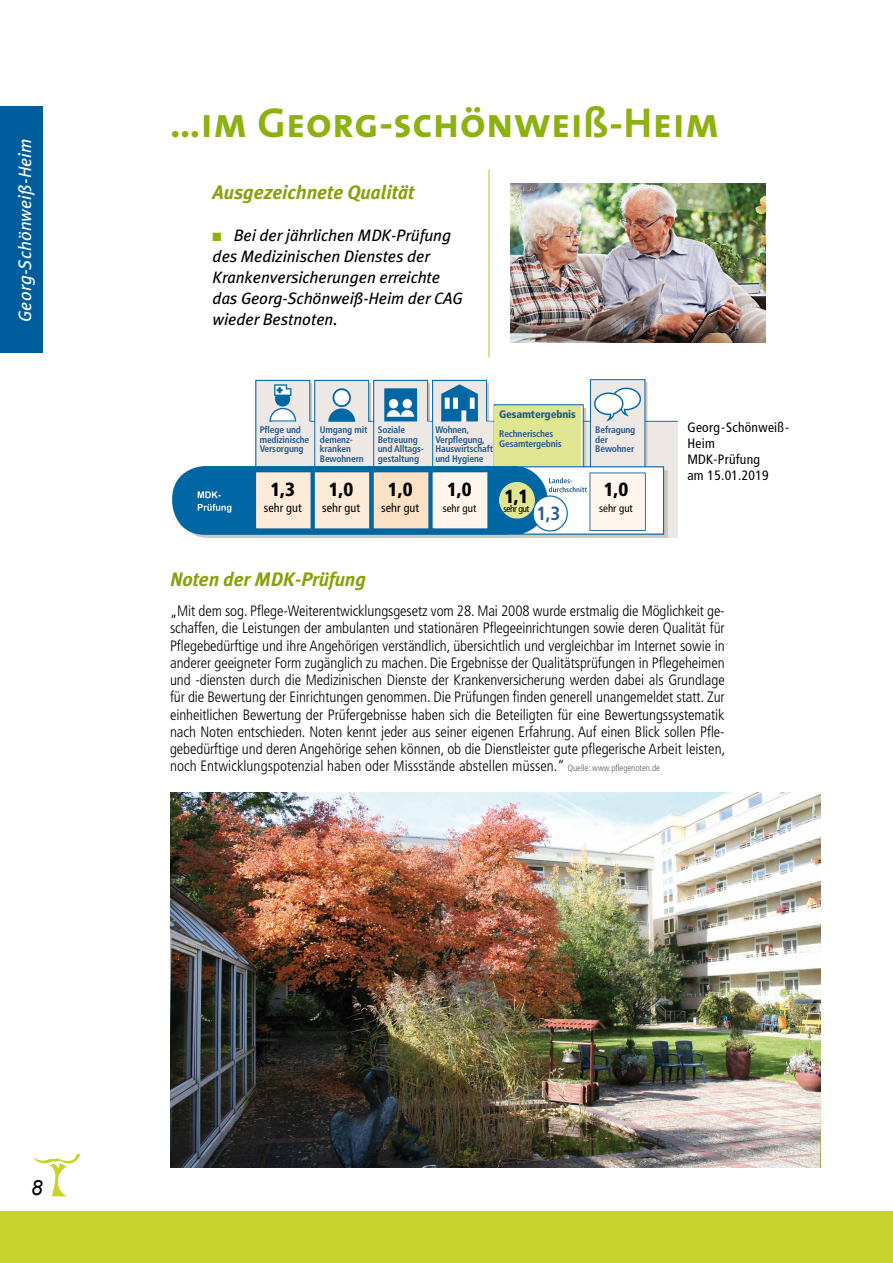
<style>
.page{position:relative;width:893px;height:1263px;background:#fff}
.page>*{position:absolute;margin:0;border:0;box-sizing:border-box;transform-origin:0 0}
.t1{font:42px "The Sans Bold Caps";letter-spacing:.01em;color:#8cb110}
.t2{font:italic 21px "Arial";color:#000}
.t3{font:italic 700 19.5px "Meta Plus";letter-spacing:-.005em;color:#86a20b}
.t4{font:900 condensed 19.05px "Frutiger";color:#000}
.t5{font:700 condensed 19.05px "Frutiger";color:#255a8f}
.t6{font:italic 18px "Meta Plus";letter-spacing:.01em;color:#fff}
.t7{font:italic 16.5px/21px "Meta Plus";letter-spacing:-.005em;color:#000}
.t8{font:300 condensed 15px/17.2px "Frutiger";letter-spacing:.005em;color:#000;text-align:justify}
.t9{font:condensed 13.5px/16.4px "Frutiger";letter-spacing:.02em;color:#000}
.t10{font:condensed 12.15px "Frutiger";color:#000}
.t11{font:condensed 10.8px "Frutiger";color:#000}
.t12{font:900 condensed 10.8px "Frutiger";letter-spacing:-.015em;color:#255a8f}
.t13{font:700 condensed 9.45px/9.4px "Frutiger";letter-spacing:-.015em;color:#255a8f}
.t14{font:condensed 9.45px "Frutiger";letter-spacing:-.05em;color:#000}
.s1{font-family:"The Sans";font-weight:700}
.s2{color:#8cb110}
.s3{font-size:9px;color:#58585a}
</style>
<div class="page">
<svg style="left:34px;top:1154px;width:46px;height:42px"></svg>
<img style="left:172px;top:379px;width:505px;height:159px">
<svg style="left:499px;top:482px;width:35px;height:36px"></svg>
<div style="left:501px;top:483px;width:32px;height:34px;background:#dfe590;border-radius:50%"></div>
<div style="left:499px;top:482px;width:36px;height:36px;border:3px solid #dfe590;border-radius:50%"></div>
<div style="left:495px;top:406px;width:86px;height:59px;background:#dfe590"></div>
<hr style="left:489px;top:170px;width:1px;height:187px;background:#a4c537">
<div style="left:0;top:1212px;width:893px;height:51px;background:#c8d32d"></div>
<img style="left:170px;top:793px;width:651px;height:374px">
<svg style="left:549px;top:478px;width:38px;height:14px"></svg>
<img style="left:510px;top:184px;width:255px;height:158px">
<div style="left:0;top:106px;width:43px;height:247px;background:#005d9d"></div>
<p class="t6" style="left:15px;top:322px;width:185px;rotate:-90deg">Georg-Schönweiß-Heim</p>
<h1 class="t1" style="left:170px;top:87px;width:551px">…im Georg-schönwei<span class="s1">ß</span>-Heim</h1>
<h3 class="t3" style="left:213px;top:181px;width:204px">Ausgezeichnete Qualität</h3>
<p class="t7" style="left:213px;top:225px;width:252px"><span class="s2">■</span> Bei der jährlichen MDK-Prüfung des Medizinischen Dienstes der<br>Krankenversicherungen erreichte das Georg-Schönweiß-Heim der CAG wieder Bestnoten.</p>
<p class="t12" style="left:499px;top:408px;width:78px">Gesamtergebnis</p>
<p class="t13" style="left:499px;top:429px;width:64px">Rechnerisches<br>Gesamtergebnis</p>
<p class="t13" style="left:260px;top:425px;width:51px">Pflege und medizinische<br>Versorgung</p>
<p class="t13" style="left:320px;top:425px;width:49px">Umgang mit demenz&shy;kranken<br>Bewohnern</p>
<p class="t13" style="left:595px;top:425px;width:42px">Befragung der<br>Bewohner</p>
<p class="t13" style="left:378px;top:425px;width:48px">Soziale<br>Betreuung und Alltags&shy;gestaltung</p>
<p class="t13" style="left:435px;top:425px;width:59px">Wohnen,<br>Verpflegung,<br>Hauswirtschaft und Hygiene</p>
<p class="t4" style="left:270px;top:478px;width:26px">1,3</p>
<p class="t10" style="left:264px;top:501px;width:39px">sehr gut</p>
<p class="t4" style="left:329px;top:478px;width:26px">1,0</p>
<p class="t10" style="left:322px;top:501px;width:39px">sehr gut</p>
<p class="t4" style="left:388px;top:478px;width:26px">1,0</p>
<p class="t10" style="left:381px;top:501px;width:39px">sehr gut</p>
<h3 class="t3" style="left:170px;top:568px;width:198px">Noten der MDK-Prüfung</h3>
<p class="t4" style="left:447px;top:478px;width:26px">1,0</p>
<p class="t11" style="left:443px;top:502px;width:35px">sehr gut</p>
<p class="t4" style="left:504px;top:485px;width:25px">1,1</p>
<p class="t14" style="left:503px;top:503px;width:28px">sehr gut</p>
<p class="t5" style="left:536px;top:502px;width:25px">1,3</p>
<p class="t4" style="left:604px;top:478px;width:26px">1,0</p>
<p class="t11" style="left:599px;top:502px;width:35px">sehr gut</p>
<p class="t9" style="left:687px;top:419px;width:103px">Georg-Schönweiß-<br>Heim<br>MDK-Prüfung<br>am 15.01.2019</p>
<p class="t8" style="left:170px;top:602px;width:557px">„Mit dem sog. Pflege-Weiterentwicklungsgesetz vom 28. Mai 2008 wurde erstmalig die Möglichkeit ge&shy;schaffen, die Leistungen der ambulanten und stationären Pflegeeinrichtungen sowie deren Qualität für Pflegebedürftige und ihre Angehörigen verständlich, übersichtlich und vergleichbar im Internet sowie in anderer geeigneter Form zugänglich zu machen. Die Ergebnisse der Qualitätsprüfungen in Pflegeheimen und -diensten durch die Medizinischen Dienste der Krankenversicherung werden dabei als Grundlage für die Bewertung der Einrichtungen genommen. Die Prüfungen finden generell unangemeldet statt. Zur einheitlichen Bewertung der Prüfergebnisse haben sich die Beteiligten für eine Bewertungssystematik nach Noten entschieden. Noten kennt jeder aus seiner eigenen Erfahrung. Auf einen Blick sollen Pfle&shy;gebedürftige und deren Angehörige sehen können, ob die Dienstleister gute pflegerische Arbeit leisten, noch Entwicklungspotenzial haben oder Missstände abstellen müssen.“ <span class="s3">Quelle: www.pflegenoten.de</span></p>
<h2 class="t2" style="left:31px;top:1174px;width:13px">8</h2>
</div>
